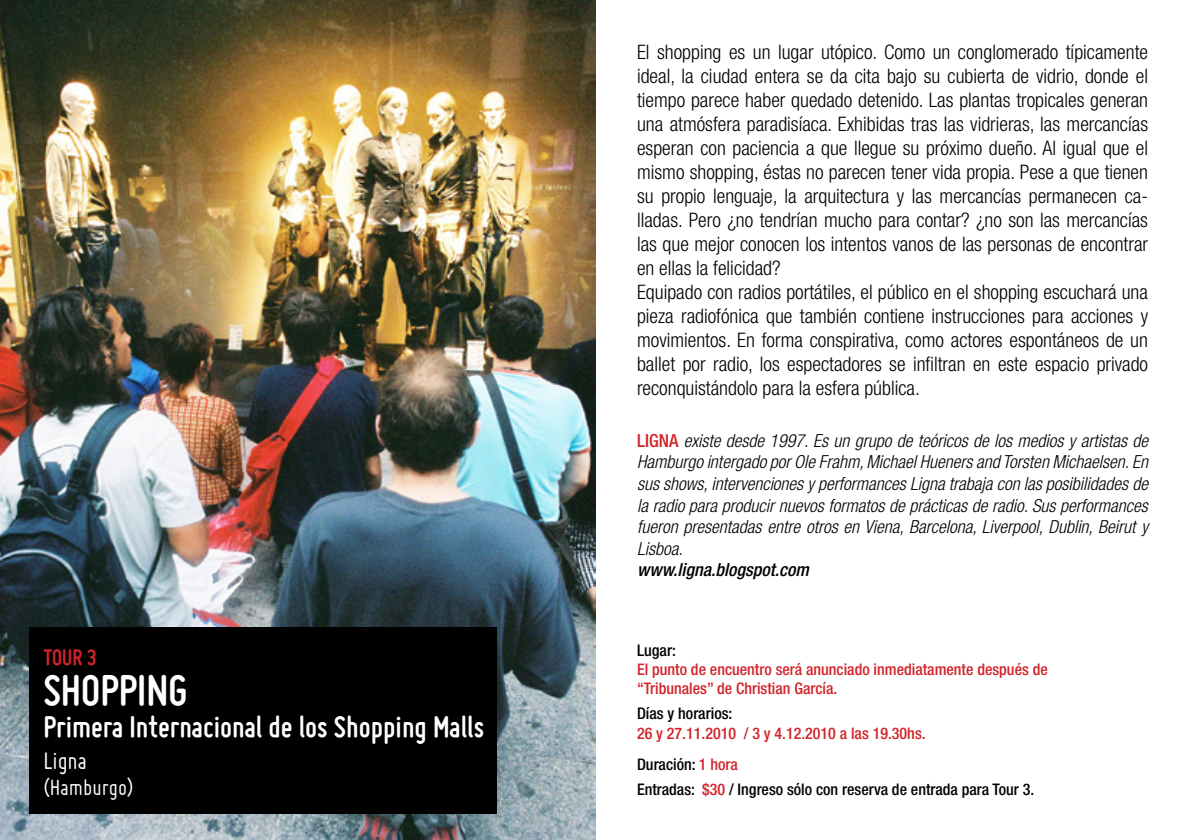
<style>
.page{position:relative;width:1191px;height:840px;background:#fff}
.page>*{position:absolute;margin:0;border:0;box-sizing:border-box;transform-origin:0 0}
.t1{font:700 46px "Miso";color:#fff}
.t2{font:700 32px "Miso";color:#fff}
.t3{font:26px "Miso";color:#fff}
.t4{font:24px "Miso";color:#fff}
.t5{font:700 24px "Miso";color:#d2232a}
.t6{font:300 condensed 20px/24px "Helvetica Neue LT Std";color:#000}
.t7{font:italic 300 condensed 18px/21.6px "Helvetica Neue LT Std";color:#000;text-align:justify}
.t8{font:italic 500 condensed 18px "Helvetica Neue LT Std";color:#000}
.t9{font:500 condensed 16px/19.2px "Helvetica Neue LT Std";color:#d2232a}
.t10{font:500 condensed 16px "Helvetica Neue LT Std";color:#000}
.s1{font-weight:500;font-style:normal;color:#d2232a}
.s2{color:#000}
.s3{color:#d2232a}
</style>
<div class="page">
<img style="left:0;top:0;width:595px;height:839px">
<div style="left:29px;top:627px;width:468px;height:186px;background:#000"></div>
<p class="t5" style="left:43px;top:643px;width:55px">TOUR 3</p>
<h1 class="t1" style="left:43px;top:663px;width:145px">SHOPPING</h1>
<h2 class="t2" style="left:43px;top:708px;width:442px">Primera Internacional de los Shopping Malls</h2>
<h3 class="t3" style="left:43px;top:745px;width:45px">Ligna</h3>
<p class="t4" style="left:43px;top:773px;width:92px">(Hamburgo)</p>
<p class="t6" style="left:637px;top:40px;width:512px">El shopping es un lugar utópico. Como un conglomerado típicamente ideal, la ciudad entera se da cita bajo su cubierta de vidrio, donde el tiempo parece haber quedado detenido. Las plantas tropicales generan una atmósfera paradisíaca. Exhibidas tras las vidrieras, las mercancías esperan con paciencia a que llegue su próximo dueño. Al igual que el mismo shopping, éstas no parecen tener vida propia. Pese a que tienen su propio lenguaje, la arquitectura y las mercancías permanecen ca&shy;lladas. Pero ¿no tendrían mucho para contar? ¿no son las mercancías las que mejor conocen los intentos vanos de las personas de encontrar en ellas la felicidad?<br>Equipado con radios portátiles, el público en el shopping escuchará una pieza radiofónica que también contiene instrucciones para acciones y movimientos. En forma conspirativa, como actores espontáneos de un ballet por radio, los espectadores se infiltran en este espacio privado reconquistándolo para la esfera pública.</p>
<p class="t7" style="left:637px;top:430px;width:512px"><span class="s1">LIGNA</span> existe desde 1997. Es un grupo de teóricos de los medios y artistas de Hamburgo intergado por Ole Frahm, Michael Hueners and Torsten Michaelsen. En sus shows, intervenciones y performances Ligna trabaja con las posibilidades de la radio para producir nuevos formatos de prácticas de radio. Sus performances fueron presentadas entre otros en Viena, Barcelona, Liverpool, Dublin, Beirut y Lisboa.</p>
<p class="t8" style="left:637px;top:559px;width:173px">www.ligna.blogspot.com</p>
<p class="t10" style="left:637px;top:640px;width:40px">Lugar:</p>
<p class="t9" style="left:637px;top:659px;width:412px">El punto de encuentro será anunciado inmediatamente después de “Tribunales” de Christian García.</p>
<p class="t10" style="left:637px;top:703px;width:97px">Días y horarios:</p>
<p class="t9" style="left:637px;top:716px;width:290px;line-height:31.2px">26 y 27.11.2010 / 3 y 4.12.2010 a las 19.30hs.<br><span class="s2">Duración:</span> 1 hora</p>
<p class="t10" style="left:637px;top:779px;width:399px">Entradas: <span class="s3">$30</span> / Ingreso sólo con reserva de entrada para Tour 3.</p>
</div>
